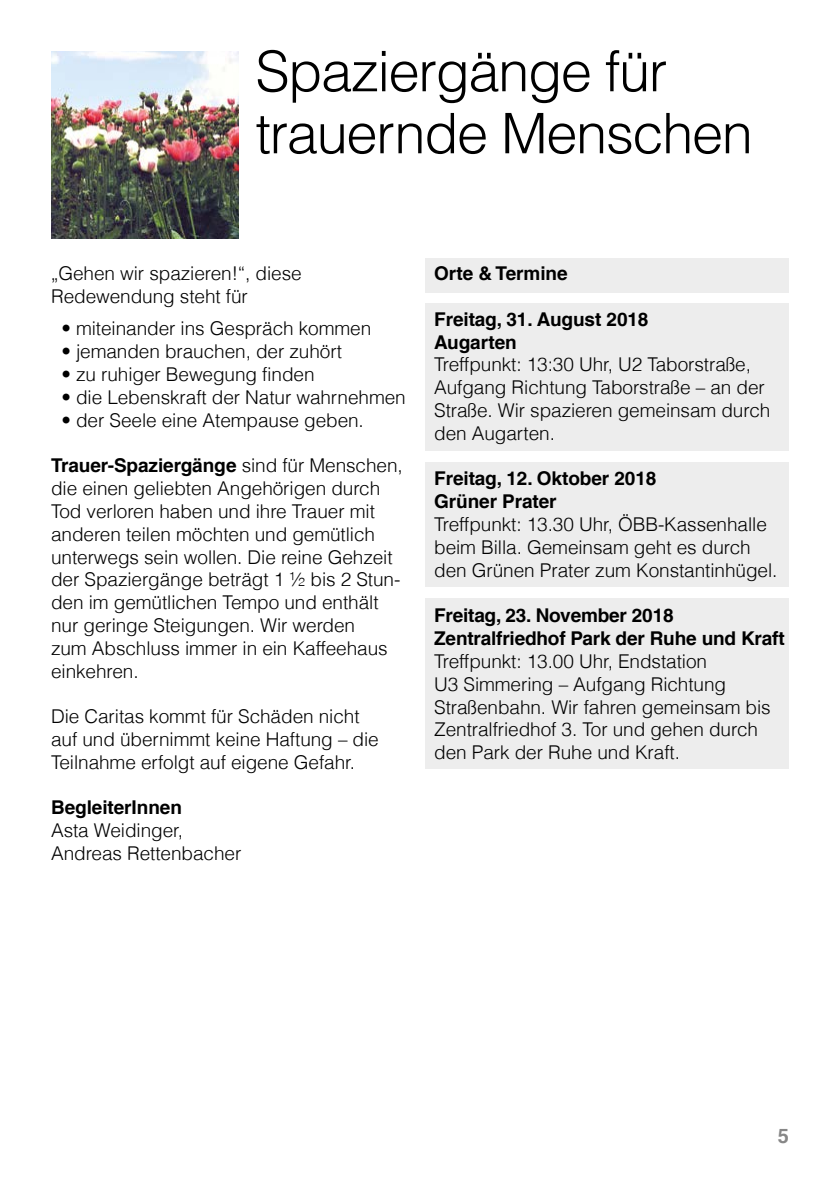
<style>
.page{position:relative;width:840px;height:1191px;background:#fff}
.page>*{position:absolute;margin:0;border:0;box-sizing:border-box;transform-origin:0 0}
.t1{font:300 56px/62px "Helvetica LT Com";letter-spacing:-.025em;color:#000}
.t2{font:700 20px "Helvetica LT Com";color:#878787}
.t3{font:300 19px/22.8px "Helvetica LT Com";letter-spacing:-.005em;color:#000}
.t4{font:700 19px/22.8px "Helvetica LT Com";letter-spacing:-.005em;color:#000}
.s1{font-weight:700}
</style>
<div class="page">
<div style="left:425px;top:258px;width:363px;height:34px;background:#ededed"></div>
<div style="left:425px;top:303px;width:363px;height:148px;background:#ededed"></div>
<div style="left:425px;top:598px;width:363px;height:170px;background:#ededed"></div>
<div style="left:425px;top:462px;width:363px;height:125px;background:#ededed"></div>
<img style="left:51px;top:51px;width:187px;height:187px">
<h1 class="t1" style="left:255px;top:40px;width:498px">Spaziergänge für trauernde Menschen</h1>
<p class="t3" style="left:51px;top:262px;width:252px">„Gehen wir spazieren!“, diese<br>Redewendung steht für</p>
<p class="t3" style="left:61px;top:317px;width:311px">• miteinander ins Gespräch kommen</p>
<p class="t3" style="left:61px;top:340px;width:282px">• jemanden brauchen, der zuhört</p>
<p class="t3" style="left:61px;top:363px;width:254px">• zu ruhiger Bewegung finden</p>
<p class="t3" style="left:61px;top:385px;width:345px">• die Lebenskraft der Natur wahrnehmen</p>
<p class="t3" style="left:61px;top:408px;width:304px">• der Seele eine Atempause geben.</p>
<p class="t3" style="left:51px;top:454px;width:353px"><span class="s1">Trauer-Spaziergänge</span> sind für Menschen, die einen geliebten Angehörigen durch Tod verloren haben und ihre Trauer mit anderen teilen möchten und gemütlich unterwegs sein wollen. Die reine Gehzeit der Spaziergänge beträgt 1 ½ bis 2 Stun&shy;den im gemütlichen Tempo und enthält nur geringe Steigungen. Wir werden<br>zum Abschluss immer in ein Kaffeehaus einkehren.</p>
<p class="t3" style="left:51px;top:705px;width:329px">Die Caritas kommt für Schäden nicht auf und übernimmt keine Haftung – die<br>Teilnahme erfolgt auf eigene Gefahr.</p>
<p class="t4" style="left:51px;top:796px;width:132px">BegleiterInnen</p>
<p class="t3" style="left:51px;top:819px;width:192px">Asta Weidinger,<br>Andreas Rettenbacher</p>
<p class="t4" style="left:434px;top:262px;width:135px">Orte &amp; Termine</p>
<p class="t4" style="left:434px;top:308px;width:216px">Freitag, 31. August 2018<br>Augarten</p>
<p class="t3" style="left:434px;top:353px;width:337px">Treffpunkt: 13:30 Uhr, U2 Taborstraße,<br>Aufgang Richtung Taborstraße – an der<br>Straße. Wir spazieren gemeinsam durch den Augarten.</p>
<p class="t4" style="left:434px;top:467px;width:223px">Freitag, 12. Oktober 2018<br>Grüner Prater</p>
<p class="t3" style="left:434px;top:513px;width:344px">Treffpunkt: 13.30 Uhr, ÖBB-Kassenhalle beim Billa. Gemeinsam geht es durch den Grünen Prater zum Konstantinhügel.</p>
<p class="t4" style="left:434px;top:604px;width:352px">Freitag, 23. November 2018<br>Zentralfriedhof Park der Ruhe und Kraft</p>
<p class="t3" style="left:434px;top:649px;width:338px">Treffpunkt: 13.00 Uhr, Endstation<br>U3 Simmering – Aufgang Richtung Straßenbahn. Wir fahren gemeinsam bis Zentralfriedhof 3. Tor und gehen durch den Park der Ruhe und Kraft.</p>
<p class="t2" style="left:777px;top:1123px;width:13px">5</p>
</div>
